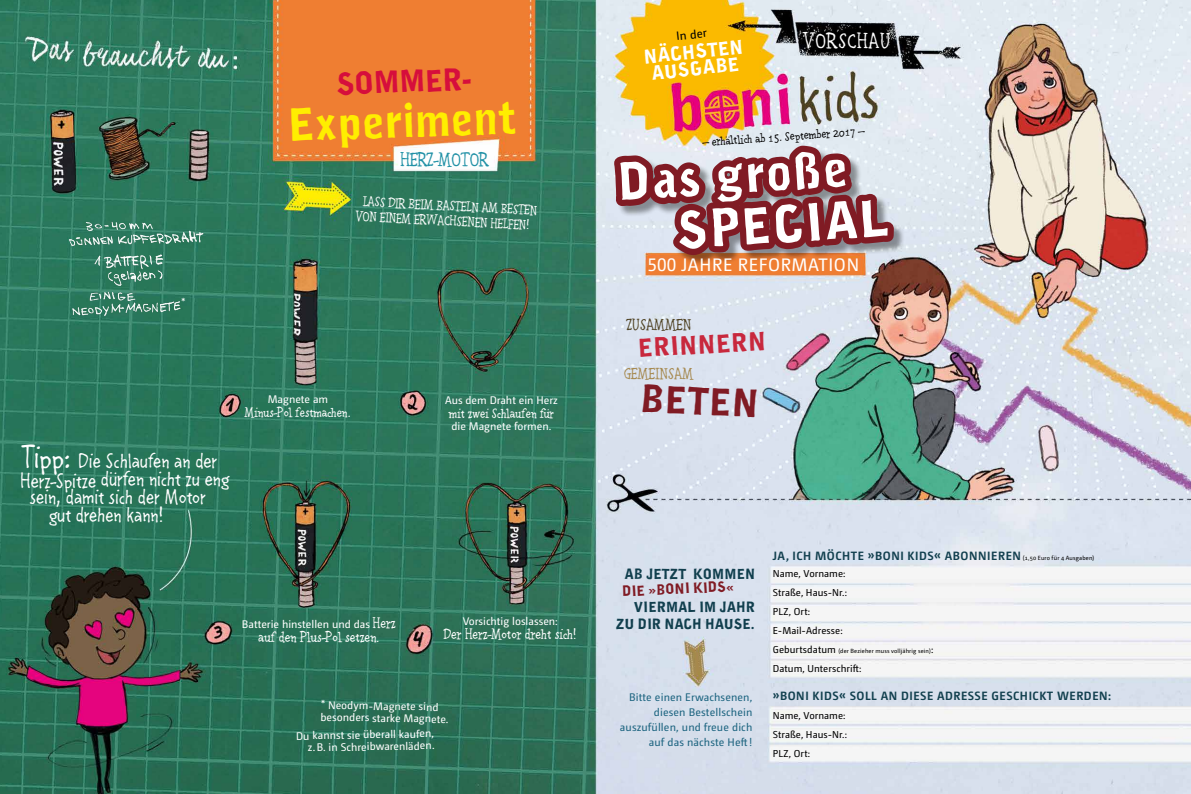
<style>
.page{position:relative;width:1191px;height:794px;background:#fff}
.page>*{position:absolute;margin:0;border:0;box-sizing:border-box;transform-origin:0 0}
.t1{font:50px/51.7px "Naima";color:#fff}
.t2{font:45px "Naima";color:#fe0}
.t3{font:37.5px "Naima";color:#801b24}
.t4{font:30px "Naima";color:#d60e3c}
.t5{font:25px "Naima";color:#c8283d}
.t6{font:20px "Linse Grotesk";color:#fff}
.t7{font:20px "Linserif";letter-spacing:.05em;color:#fff}
.t8{font:19px/17px "Naima";color:#fff;text-align:center}
.t9{font:18px "Camingo Dos Pro";letter-spacing:.035em;color:#fff}
.t10{font:18px "Linserif";color:#2191a6}
.t11{font:15px "Linserif";letter-spacing:.01em;color:#a6894f}
.t12{font:15px "Linserif";letter-spacing:.01em;color:#4f4223}
.t13{font:14px "Linserif";color:#fff}
.t14{font:14px/16.8px "Naima";color:#113f4e;text-align:right}
.t15{font:14px "Naima";color:#801b24}
.t16{font:13px/15px "Linserif";color:#fff;text-align:center}
.t17{font:700 12px "Camingo Dos Pro";letter-spacing:.045em;color:#113f4e}
.t18{font:12px "Linserif";color:#000}
.t19{font:12px "Camingo Dos Pro";color:#000}
.t20{font:11px/12px "Camingo Dos Pro";color:#fff}
.t21{font:11px/15px "Camingo Dos Pro";letter-spacing:.01em;color:#1e6581;text-align:right}
.t22{font:10px/19px "Camingo Dos Pro";letter-spacing:.005em;color:#000}
.t23{font:6px "Camingo Dos Pro";letter-spacing:.02em;color:#000}
.s1{font-size:30px}
.s2{font-family:"Linserif";font-size:14px}
.s3{font-family:"Camingo Dos Pro";font-size:11px}
.s4{font-weight:400;font-size:6px;color:#000}
.s5{font-size:10px}
</style>
<div class="page">
<img style="left:0;top:0;width:1191px;height:794px">
<svg style="left:606px;top:0;width:294px;height:744px;background:#c7beb7"></svg>
<img style="left:36px;top:205px;width:200px;height:83px">
<img style="left:61px;top:278px;width:155px;height:52px">
<svg style="left:120px;top:304px;width:6px;height:7px"></svg>
<p class="t20" style="left:181px;top:296px;width:6px">*</p>
<h3 class="t6" style="left:23px;top:447px;width:196px"><span class="s1">Tipp:</span> Die Schlaufen an der</h3>
<h3 class="t6" style="left:20px;top:465px;width:210px">Herz-Spitze dürfen nicht zu eng</h3>
<h3 class="t6" style="left:30px;top:483px;width:177px">sein, damit sich der Motor</h3>
<h3 class="t6" style="left:49px;top:501px;width:116px">gut drehen kann!</h3>
<p class="t19" style="left:675px;top:29px;width:32px;rotate:-6deg">In der</p>
<h3 class="t8" style="left:643px;top:48px;width:102px;rotate:-6deg">NÄCHSTEN<br>AUSGABE</h3>
<h3 class="t7" style="left:804px;top:28px;width:87px">VORSCHAU</h3>
<h3 class="t4" style="left:336px;top:65px;width:142px;rotate:-2deg">SOMMER-</h3>
<h2 class="t2" style="left:287px;top:97px;width:230px;rotate:-2deg">Experiment</h2>
<h3 class="t10" style="left:400px;top:147px;width:90px">HERZ-MOTOR</h3>
<h1 class="t1" style="left:673px;top:152px;width:212px;text-indent:-56px;rotate:-3deg">Das große<br>SPECIAL</h1>
<p class="t18" style="left:702px;top:134px;width:163px;rotate:-4deg">– erhältlich ab 15. September 2017 –</p>
<p class="t16" style="left:357px;top:193px;width:182px;rotate:3deg">LASS DIR BEIM BASTELN AM BESTEN<br>VON EINEM ERWACHSENEN HELFEN!</p>
<p class="t20" style="left:268px;top:393px;width:62px">Magnete am</p>
<p class="t16" style="left:245px;top:404px;width:107px">Minus-Pol festmachen.</p>
<p class="t20" style="left:445px;top:394px;width:114px">Aus dem Draht ein Herz</p>
<p class="t16" style="left:449px;top:405px;width:106px">mit zwei Schlaufen für</p>
<p class="t20" style="left:451px;top:420px;width:102px">die Magnete formen.</p>
<h3 class="t9" style="left:647px;top:254px;width:213px">500 JAHRE REFORMATION</h3>
<h3 class="t12" style="left:626px;top:315px;width:66px">ZUSAMMEN</h3>
<h3 class="t11" style="left:624px;top:363px;width:71px">GEMEINSAM</h3>
<h3 class="t5" style="left:637px;top:332px;width:130px;rotate:-3deg">ERINNERN</h3>
<h3 class="t3" style="left:641px;top:374px;width:120px;rotate:3deg">BETEN</h3>
<p class="t20" style="left:242px;top:618px;width:155px">Batterie hinstellen und das <span class="s2">Herz</span></p>
<p class="t13" style="left:258px;top:628px;width:122px">auf den Plus-Pol setzen<span class="s3">.</span></p>
<p class="t20" style="left:463px;top:615px;width:96px">Vorsichtig loslassen:</p>
<p class="t13" style="left:444px;top:624px;width:134px">Der Herz-Motor dreht sich!</p>
<p class="t20" style="left:321px;top:699px;width:129px;rotate:1deg">* Neodym-Magnete sind besonders starke Magnete.</p>
<p class="t20" style="left:296px;top:729px;width:140px;text-align:right;rotate:-1deg">Du kannst sie überall kaufen, z.B. in Schreibwarenläden.</p>
<p class="t14" style="left:624px;top:565px;width:132px">AB JETZT KOMMEN</p>
<p class="t14" style="left:616px;top:599px;width:141px">VIERMAL IM JAHR<br>ZU DIR NACH HAUSE.</p>
<p class="t15" style="left:622px;top:583px;width:113px;rotate:-3deg">DIE »BONI KIDS«</p>
<p class="t17" style="left:773px;top:548px;width:323px">JA, ICH MÖCHTE »BONI KIDS« ABONNIEREN <span class="s4">(1,50 Euro für 4 Ausgaben)</span></p>
<p class="t22" style="left:773px;top:564px;width:75px">Name, Vorname:<br>Straße, Haus-Nr.:<br>PLZ, Ort:<br>E-Mail-Adresse:</p>
<p class="t23" style="left:773px;top:647px;width:162px"><span class="s5">Geburtsdatum</span> (der Bezieher muss volljährig sein)<span class="s5">:</span></p>
<p class="t22" style="left:773px;top:659px;width:90px">Datum, Unterschrift:</p>
<p class="t21" style="left:620px;top:690px;width:134px">Bitte einen Erwachsenen, diesen Bestellschein auszufüllen, und freue dich auf das nächste Heft!</p>
<p class="t17" style="left:773px;top:689px;width:339px">»BONI KIDS« SOLL AN DIESE ADRESSE GESCHICKT WERDEN:</p>
<p class="t22" style="left:773px;top:706px;width:75px">Name, Vorname:<br>Straße, Haus-Nr.:<br>PLZ, Ort:</p>
</div>
